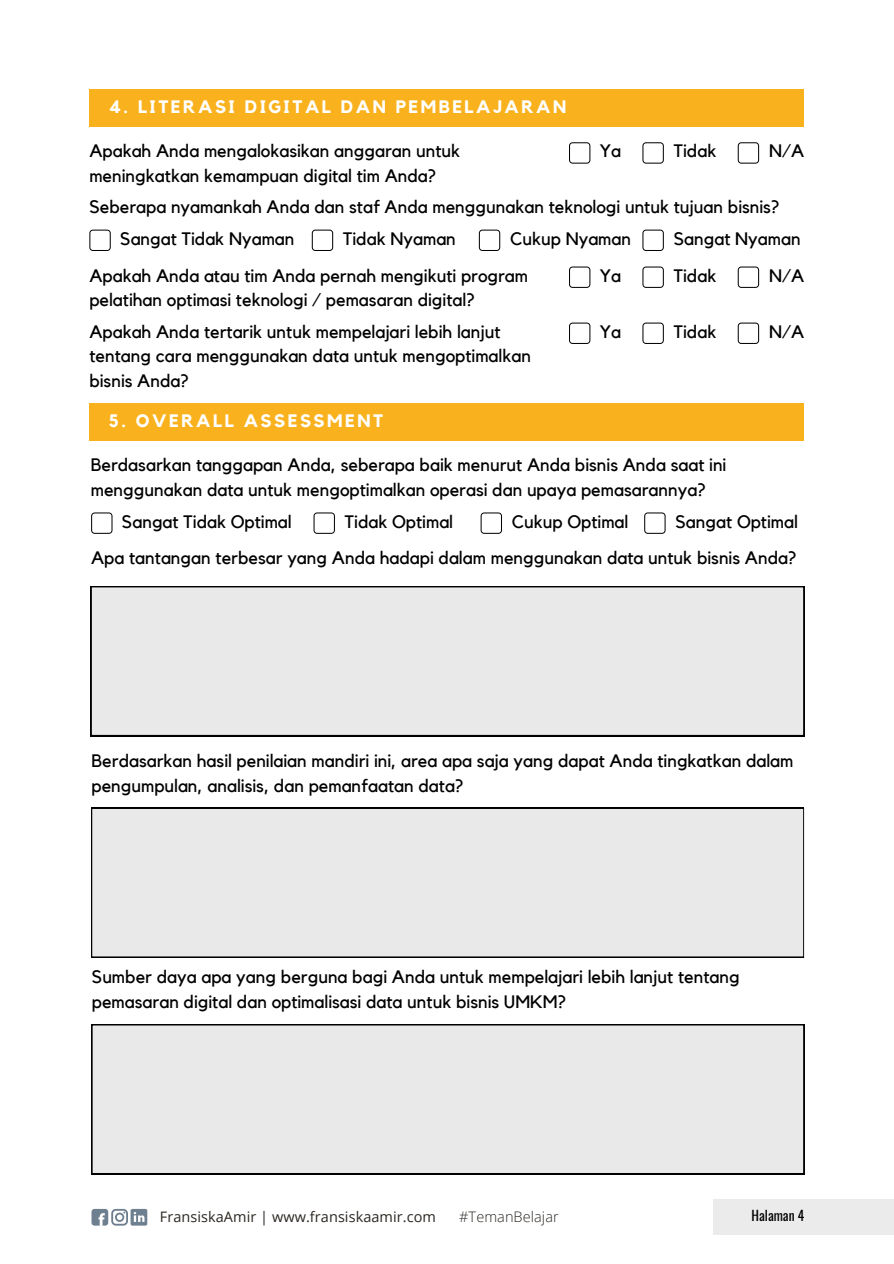
<style>
.page{position:relative;width:894px;height:1264px;background:#fff}
.page>*{position:absolute;margin:0;border:0;box-sizing:border-box;transform-origin:0 0}
.t1{font:18px/24.8px "Kollektif";color:#000}
.t2{font:700 18px "Kollektif";letter-spacing:.14em;color:#fff}
.t3{font:300 14.55px "Open Sans";letter-spacing:.005em;color:#2b2722}
.t4{font:14.4px "Open Sans";letter-spacing:.005em;color:#2b2722}
.t5{font:13.5px "Oswald";color:#000}
</style>
<div class="page">
<div style="left:89px;top:89px;width:715px;height:38px;background:#f9b21d"></div>
<svg style="left:569px;top:142px;width:21px;height:22px"></svg>
<svg style="left:642px;top:142px;width:21px;height:22px"></svg>
<svg style="left:737px;top:142px;width:21px;height:22px"></svg>
<svg style="left:89px;top:229px;width:22px;height:22px"></svg>
<svg style="left:312px;top:229px;width:21px;height:22px"></svg>
<svg style="left:478px;top:229px;width:22px;height:22px"></svg>
<svg style="left:642px;top:229px;width:21px;height:22px"></svg>
<svg style="left:569px;top:266px;width:21px;height:22px"></svg>
<svg style="left:642px;top:266px;width:21px;height:22px"></svg>
<svg style="left:737px;top:266px;width:22px;height:22px"></svg>
<svg style="left:569px;top:322px;width:21px;height:22px"></svg>
<svg style="left:642px;top:322px;width:21px;height:22px"></svg>
<svg style="left:737px;top:322px;width:22px;height:22px"></svg>
<div style="left:89px;top:403px;width:715px;height:37px;background:#f9b21d"></div>
<svg style="left:91px;top:512px;width:21px;height:22px"></svg>
<svg style="left:313px;top:512px;width:22px;height:22px"></svg>
<svg style="left:480px;top:512px;width:22px;height:22px"></svg>
<svg style="left:644px;top:512px;width:21px;height:22px"></svg>
<div style="left:91px;top:586px;width:713px;height:150px;background:#e9e9e9"></div>
<div style="left:91px;top:807px;width:712px;height:150px;background:#e9e9e9"></div>
<div style="left:91px;top:1024px;width:713px;height:150px;background:#e9e9e9"></div>
<div style="left:712px;top:1199px;width:181px;height:35px;background:#ebebeb"></div>
<svg style="left:91px;top:1208px;width:56px;height:17px"></svg>
<h1 class="t2" style="left:109px;top:98px;width:459px">4. LITERASI DIGITAL DAN PEMBELAJARAN</h1>
<p class="t1" style="left:768px;top:139px;width:37px">N/A</p>
<p class="t1" style="left:89px;top:139px;width:372px">Apakah Anda mengalokasikan anggaran untuk meningkatkan kemampuan digital tim Anda?</p>
<h3 class="t1" style="left:599px;top:139px;width:23px">Ya</h3>
<p class="t1" style="left:673px;top:139px;width:44px">Tidak</p>
<h3 class="t1" style="left:89px;top:195px;width:691px">Seberapa nyamankah Anda dan staf Anda menggunakan teknologi untuk tujuan bisnis?</h3>
<h2 class="t1" style="left:120px;top:227px;width:176px">Sangat Tidak Nyaman</h2>
<h3 class="t1" style="left:343px;top:227px;width:114px">Tidak Nyaman</h3>
<p class="t1" style="left:510px;top:227px;width:122px">Cukup Nyaman</p>
<h3 class="t1" style="left:673px;top:227px;width:128px">Sangat Nyaman</h3>
<p class="t1" style="left:89px;top:264px;width:440px">Apakah Anda atau tim Anda pernah mengikuti program pelatihan optimasi teknologi / pemasaran digital?</p>
<h3 class="t1" style="left:599px;top:264px;width:23px">Ya</h3>
<p class="t1" style="left:673px;top:264px;width:44px">Tidak</p>
<h3 class="t1" style="left:768px;top:264px;width:37px">N/A</h3>
<p class="t1" style="left:89px;top:320px;width:443px">Apakah Anda tertarik untuk mempelajari lebih lanjut tentang cara menggunakan data untuk mengoptimalkan bisnis Anda?</p>
<h3 class="t1" style="left:599px;top:320px;width:23px">Ya</h3>
<h3 class="t1" style="left:673px;top:320px;width:44px">Tidak</h3>
<p class="t1" style="left:768px;top:320px;width:37px">N/A</p>
<h3 class="t2" style="left:109px;top:412px;width:276px">5. OVERALL ASSESSMENT</h3>
<h3 class="t1" style="left:91px;top:453px;width:637px">Berdasarkan tanggapan Anda, seberapa baik menurut Anda bisnis Anda saat ini menggunakan data untuk mengoptimalkan operasi dan upaya pemasarannya?</h3>
<p class="t1" style="left:122px;top:509px;width:171px">Sangat Tidak Optimal</p>
<h3 class="t1" style="left:345px;top:509px;width:110px">Tidak Optimal</h3>
<p class="t1" style="left:511px;top:509px;width:118px">Cukup Optimal</p>
<h2 class="t1" style="left:675px;top:509px;width:124px">Sangat Optimal</h2>
<h3 class="t1" style="left:91px;top:546px;width:706px">Apa tantangan terbesar yang Anda hadapi dalam menggunakan data untuk bisnis Anda?</h3>
<p class="t1" style="left:91px;top:749px;width:703px">Berdasarkan hasil penilaian mandiri ini, area apa saja yang dapat Anda tingkatkan dalam pengumpulan, analisis, dan pemanfaatan data?</p>
<h3 class="t1" style="left:92px;top:965px;width:649px">Sumber daya apa yang berguna bagi Anda untuk mempelajari lebih lanjut tentang pemasaran digital dan optimalisasi data untuk bisnis UMKM?</h3>
<h3 class="t4" style="left:160px;top:1206px;width:277px">FransiskaAmir | www.fransiskaamir.com</h3>
<p class="t3" style="left:459px;top:1206px;width:101px">#TemanBelajar</p>
<p class="t5" style="left:751px;top:1205px;width:54px">Halaman 4</p>
</div>
